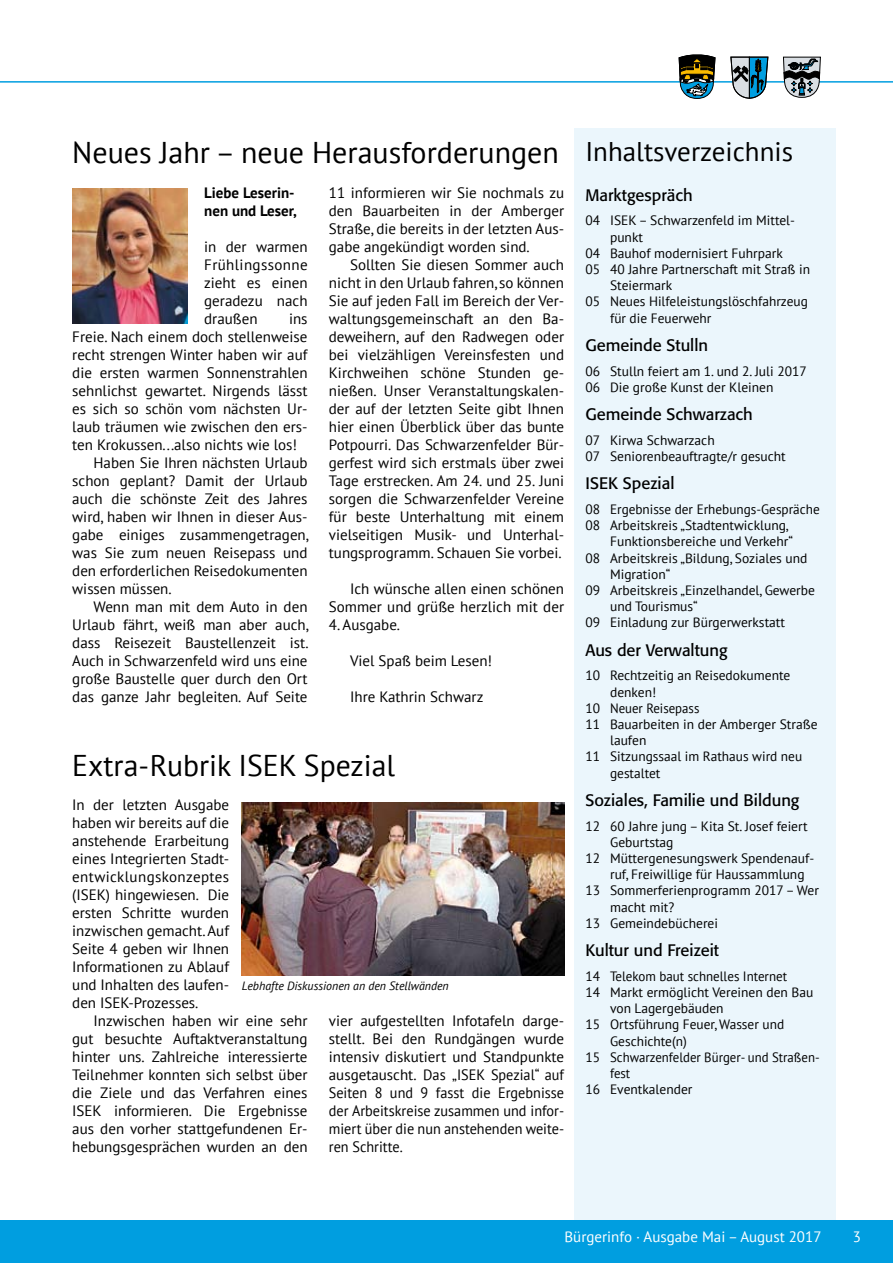
<style>
.page{position:relative;width:893px;height:1263px;background:#fff}
.page>*{position:absolute;margin:0;border:0;box-sizing:border-box;transform-origin:0 0}
.t1{font:30px "PT Sans";color:#000}
.t2{font:16.5px "Formata";color:#000}
.t3{font:15px/18px "PT Sans";color:#000;text-align:justify}
.t4{font:15px "PT Sans";color:#fff}
.t5{font:700 15px/18px "PT Sans";color:#000}
.t6{font:13.5px/16.2px "PT Sans";color:#000}
.t7{font:13.5px "PT Sans";color:#000;scale:.95 1}
.t8{font:italic 12px "PT Sans";color:#000}
.s1{font-size:27px}
</style>
<div class="page">
<div style="left:574px;top:129px;width:261px;height:1134px;background:#ebf6fc"></div>
<hr style="left:0;top:81px;width:893px;height:2px;background:#009ee0">
<div style="left:0;top:1220px;width:893px;height:43px;background:#009ee0"></div>
<svg style="left:678px;top:55px;width:38px;height:44px"></svg>
<svg style="left:783px;top:57px;width:38px;height:41px"></svg>
<svg style="left:730px;top:57px;width:38px;height:42px"></svg>
<img style="left:72px;top:188px;width:115px;height:135px">
<img style="left:242px;top:802px;width:322px;height:173px">
<h1 class="t1" style="left:72px;top:133px;width:722px">Neues Jahr – neue Herausforderungen <span class="s1">Inhaltsverzeichnis</span></h1>
<p class="t5" style="left:204px;top:183px;width:94px">Liebe Leserin&shy;nen und Leser,</p>
<p class="t3" style="left:204px;top:237px;width:105px">in der warmen Frühlingssonne zieht es einen geradezu nach draußen</p>
<p class="t3" style="left:289px;top:309px;width:20px">ins</p>
<p class="t3" style="left:72px;top:327px;width:237px">Freie. Nach einem doch stellenweise</p>
<p class="t3" style="left:72px;top:345px;width:237px">recht strengen Winter haben wir auf</p>
<p class="t3" style="left:72px;top:363px;width:237px">die ersten warmen Sonnenstrahlen</p>
<p class="t3" style="left:72px;top:381px;width:237px">sehnlichst gewartet. Nirgends lässt</p>
<p class="t3" style="left:72px;top:399px;width:237px">es sich so schön vom nächsten Ur-</p>
<p class="t3" style="left:72px;top:417px;width:237px">laub träumen wie zwischen den ers-</p>
<p class="t3" style="left:72px;top:435px;width:226px">ten Krokussen...also nichts wie los!</p>
<p class="t3" style="left:94px;top:453px;width:216px">Haben Sie Ihren nächsten Urlaub</p>
<p class="t3" style="left:72px;top:471px;width:237px">schon geplant? Damit der Urlaub</p>
<p class="t3" style="left:72px;top:489px;width:237px">auch die schönste Zeit des Jahres</p>
<p class="t3" style="left:72px;top:507px;width:237px">wird, haben wir Ihnen in dieser Aus-</p>
<p class="t3" style="left:72px;top:525px;width:238px">gabe einiges zusammengetragen,</p>
<p class="t3" style="left:72px;top:543px;width:237px">was Sie zum neuen Reisepass und</p>
<p class="t3" style="left:72px;top:561px;width:237px">den erforderlichen Reisedokumenten</p>
<p class="t3" style="left:72px;top:579px;width:101px">wissen müssen.</p>
<p class="t3" style="left:94px;top:597px;width:215px">Wenn man mit dem Auto in den</p>
<p class="t3" style="left:72px;top:615px;width:238px">Urlaub fährt, weiß man aber auch,</p>
<p class="t3" style="left:72px;top:633px;width:238px">dass Reisezeit Baustellenzeit ist.</p>
<p class="t3" style="left:72px;top:651px;width:237px">Auch in Schwarzenfeld wird uns eine</p>
<p class="t3" style="left:72px;top:669px;width:237px">große Baustelle quer durch den Ort</p>
<p class="t3" style="left:72px;top:687px;width:237px">das ganze Jahr begleiten. Auf Seite</p>
<p class="t3" style="left:329px;top:183px;width:237px">11 informieren wir Sie nochmals zu den Bauarbeiten in der Amberger Straße, die bereits in der letzten Aus&shy;gabe angekündigt worden sind.</p>
<p class="t3" style="left:329px;top:255px;width:237px;text-indent:21px">Sollten Sie diesen Sommer auch nicht in den Urlaub fahren, so können Sie auf jeden Fall im Bereich der Ver&shy;waltungsgemeinschaft an den Ba&shy;deweihern, auf den Radwegen oder bei vielzähligen Vereinsfesten und Kirchweihen schöne Stunden ge&shy;nießen. Unser Veranstaltungskalen&shy;der auf der letzten Seite gibt Ihnen hier einen Überblick über das bunte Potpourri. Das Schwarzenfelder Bür&shy;gerfest wird sich erstmals über zwei Tage erstrecken. Am 24. und 25. Juni sorgen die Schwarzenfelder Vereine für beste Unterhaltung mit einem vielseitigen Musik- und Unterhal&shy;tungsprogramm. Schauen Sie vorbei.</p>
<p class="t3" style="left:329px;top:579px;width:237px;text-align:right">Ich wünsche allen einen schönen<br>Sommer und grüße herzlich mit der</p>
<p class="t3" style="left:329px;top:615px;width:73px">4. Ausgabe.</p>
<p class="t3" style="left:350px;top:651px;width:144px">Viel Spaß beim Lesen!</p>
<p class="t3" style="left:350px;top:687px;width:135px">Ihre Kathrin Schwarz</p>
<h1 class="t1" style="left:72px;top:746px;width:324px">Extra-Rubrik ISEK Spezial</h1>
<p class="t3" style="left:72px;top:795px;width:158px">In der letzten Ausgabe haben wir bereits auf die anstehende Erarbeitung eines Integrierten Stadt&shy;entwicklungskonzeptes (ISEK) hingewiesen. Die ersten Schritte wurden inzwischen gemacht. Auf Seite 4 geben wir Ihnen Informationen zu Ablauf und Inhalten des laufen&shy;den ISEK-Prozesses.</p>
<p class="t3" style="left:72px;top:1011px;width:237px;text-indent:21px">Inzwischen haben wir eine sehr gut besuchte Auftaktveranstaltung hinter uns. Zahlreiche interessierte Teilnehmer konnten sich selbst über die Ziele und das Verfahren eines ISEK informieren. Die Ergebnisse aus den vorher stattgefundenen Er&shy;hebungsgesprächen wurden an den</p>
<p class="t3" style="left:329px;top:1011px;width:237px">vier aufgestellten Infotafeln darge&shy;stellt. Bei den Rundgängen wurde intensiv diskutiert und Standpunkte ausgetauscht. Das „ISEK Spezial“ auf Seiten 8 und 9 fasst die Ergebnisse der Arbeitskreise zusammen und infor&shy;miert über die nun anstehenden weite&shy;ren Schritte.</p>
<p class="t8" style="left:242px;top:978px;width:208px">Lebhafte Diskussionen an den Stellwänden</p>
<p class="t2" style="left:585px;top:185px;width:109px">Marktgespräch</p>
<p class="t6" style="left:585px;top:212px;width:211px">04 ISEK – Schwarzenfeld im Mittel-</p>
<p class="t6" style="left:610px;top:228px;width:35px">punkt</p>
<p class="t6" style="left:585px;top:245px;width:199px">04 Bauhof modernisiert Fuhrpark</p>
<p class="t6" style="left:585px;top:261px;width:226px">05 40 Jahre Partnerschaft mit Straß in</p>
<p class="t6" style="left:610px;top:277px;width:64px">Steiermark</p>
<p class="t6" style="left:585px;top:293px;width:224px">05 Neues Hilfeleistungslöschfahrzeug</p>
<p class="t6" style="left:610px;top:309px;width:103px">für die Feuerwehr</p>
<p class="t2" style="left:585px;top:335px;width:124px">Gemeinde Stulln</p>
<p class="t6" style="left:585px;top:362px;width:223px">06 Stulln feiert am 1. und 2. Juli 2017<br>06 Die große Kunst der Kleinen</p>
<p class="t2" style="left:585px;top:404px;width:169px">Gemeinde Schwarzach</p>
<p class="t6" style="left:585px;top:432px;width:202px">07 Kirwa Schwarzach<br>07 Seniorenbeauftragte/r gesucht</p>
<p class="t2" style="left:585px;top:473px;width:91px">ISEK Spezial</p>
<p class="t6" style="left:585px;top:501px;width:236px">08 Ergebnisse der Erhebungs-Gespräche</p>
<p class="t6" style="left:585px;top:517px;width:205px">08 Arbeitskreis „Stadtentwicklung,</p>
<p class="t6" style="left:610px;top:533px;width:184px">Funktionsbereiche und Verkehr“</p>
<p class="t6" style="left:585px;top:549px;width:224px">08 Arbeitskreis „Bildung, Soziales und</p>
<p class="t6" style="left:610px;top:566px;width:62px">Migration“</p>
<p class="t6" style="left:585px;top:582px;width:231px">09 Arbeitskreis „Einzelhandel, Gewerbe</p>
<p class="t6" style="left:610px;top:598px;width:89px">und Tourismus“</p>
<p class="t6" style="left:585px;top:614px;width:201px">09 Einladung zur Bürgerwerkstatt</p>
<p class="t2" style="left:585px;top:640px;width:144px">Aus der Verwaltung</p>
<p class="t6" style="left:585px;top:667px;width:206px">10 Rechtzeitig an Reisedokumente</p>
<p class="t6" style="left:610px;top:683px;width:48px">denken!</p>
<p class="t6" style="left:585px;top:700px;width:116px">10 Neuer Reisepass</p>
<p class="t6" style="left:585px;top:716px;width:234px">11 Bauarbeiten in der Amberger Straße</p>
<p class="t6" style="left:610px;top:732px;width:38px">laufen</p>
<p class="t6" style="left:585px;top:748px;width:218px">11 Sitzungssaal im Rathaus wird neu</p>
<p class="t6" style="left:610px;top:764px;width:52px">gestaltet</p>
<p class="t2" style="left:585px;top:790px;width:216px">Soziales, Familie und Bildung</p>
<p class="t6" style="left:585px;top:817px;width:224px">12 60 Jahre jung – Kita St. Josef feiert</p>
<p class="t6" style="left:610px;top:834px;width:65px">Geburtstag</p>
<p class="t6" style="left:585px;top:850px;width:230px">12 Müttergenesungswerk Spendenauf-</p>
<p class="t6" style="left:610px;top:866px;width:196px">ruf, Freiwillige für Haussammlung</p>
<p class="t6" style="left:585px;top:882px;width:235px">13 Sommerferienprogramm 2017 – Wer</p>
<p class="t6" style="left:610px;top:898px;width:66px">macht mit?</p>
<p class="t6" style="left:585px;top:915px;width:134px">13 Gemeindebücherei</p>
<p class="t2" style="left:585px;top:940px;width:135px">Kultur und Freizeit</p>
<p class="t6" style="left:585px;top:968px;width:203px">14 Telekom baut schnelles Internet</p>
<p class="t6" style="left:585px;top:984px;width:229px">14 Markt ermöglicht Vereinen den Bau</p>
<p class="t6" style="left:610px;top:1000px;width:115px">von Lagergebäuden</p>
<p class="t6" style="left:585px;top:1016px;width:200px">15 Ortsführung Feuer, Wasser und</p>
<p class="t6" style="left:610px;top:1032px;width:78px">Geschichte(n)</p>
<p class="t6" style="left:585px;top:1049px;width:236px">15 Schwarzenfelder Bürger- und Straßen-</p>
<p class="t7" style="left:610px;top:1065px;width:23px">fest</p>
<p class="t6" style="left:585px;top:1081px;width:109px">16 Eventkalender</p>
<p class="t4" style="left:564px;top:1227px;width:258px">Bürgerinfo · Ausgabe Mai – August 2017</p>
<p class="t4" style="left:853px;top:1227px;width:10px">3</p>
</div>
